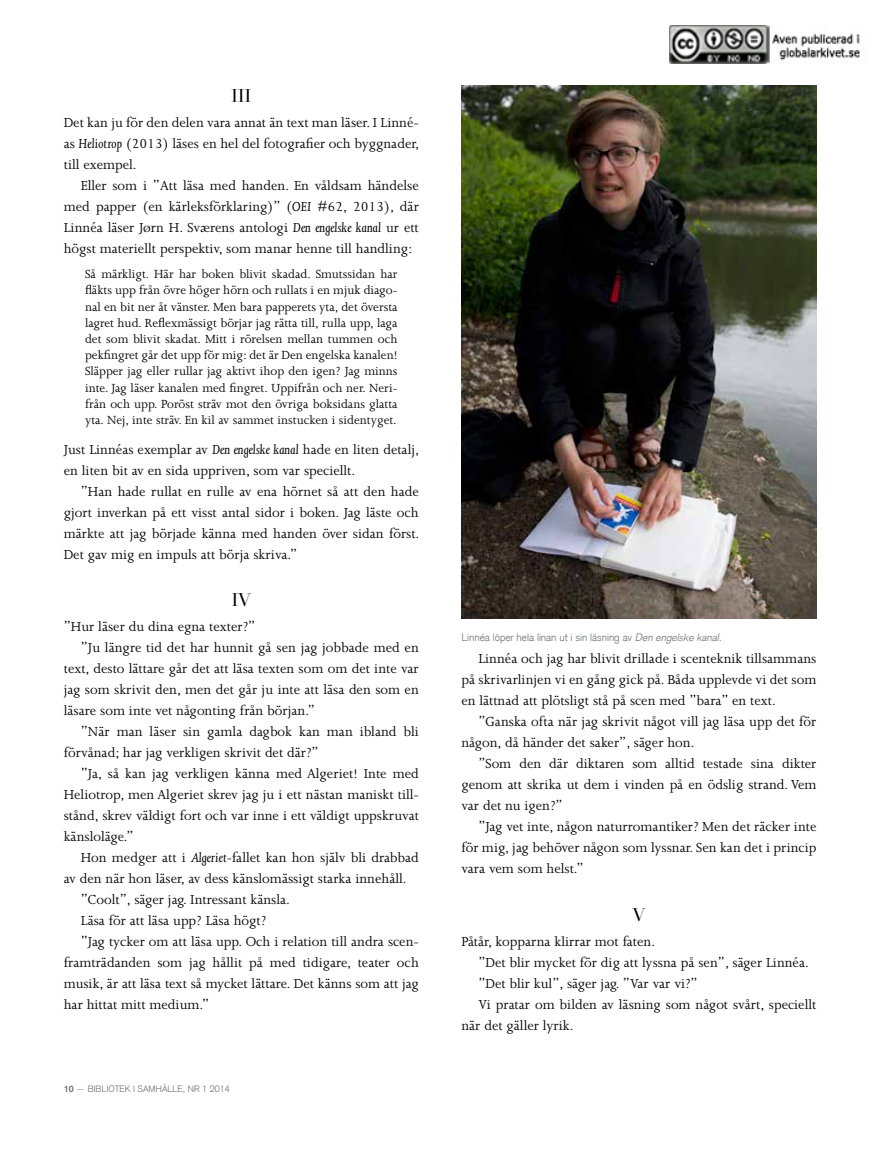
<style>
.page{position:relative;width:893px;height:1149px;background:#fff}
.page>*{position:absolute;margin:0;border:0;box-sizing:border-box;transform-origin:0 0}
.t1{font:18px "Didot";color:#000}
.t2{font:15px/21px "Joanna MT Std";color:#000;text-align:justify}
.t3{font:13.5px/16.2px "Joanna MT Std";color:#000;text-align:justify}
.t4{font:300 10.5px "Akzidenz Grotesk";color:#707172}
.t5{font:300 9px "Akzidenz Grotesk";color:#707172}
.s1{font-style:italic}
.s2{font-weight:700}
</style>
<div class="page">
<img style="left:461px;top:85px;width:355px;height:533px">
<img style="left:670px;top:25px;width:190px;height:39px">
<p class="t1" style="left:231px;top:85px;width:22px">III</p>
<p class="t2" style="left:64px;top:112px;width:357px">Det kan ju för den delen vara annat än text man läser. I Linné&shy;as <span class="s1">Heliotrop</span> (2013) läses en hel del fotografier och byggnader, till exempel.</p>
<p class="t2" style="left:64px;top:175px;width:357px;text-indent:17px">Eller som i ”Att läsa med handen. En våldsam händelse med papper (en kärleksförklaring)” (<span class="s1">OEI</span> #62, 2013), där Linnéa läser Jørn H. Sværens antologi <span class="s1">Den engelske kanal</span> ur ett högst materiellt perspektiv, som manar henne till handling:</p>
<p class="t3" style="left:85px;top:266px;width:314px">Så märkligt. Här har boken blivit skadad. Smutssidan har fläkts upp från övre höger hörn och rullats i en mjuk diago&shy;nal en bit ner åt vänster. Men bara papperets yta, det översta lagret hud. Reflexmässigt börjar jag rätta till, rulla upp, laga det som blivit skadat. Mitt i rörelsen mellan tummen och pekfingret går det upp för mig: det är Den engelska kanalen!<br>Släpper jag eller rullar jag aktivt ihop den igen? Jag minns inte. Jag läser kanalen med fingret. Uppifrån och ner. Neri&shy;från och upp. Poröst sträv mot den övriga boksidans glatta yta. Nej, inte sträv. En kil av sammet instucken i sidentyget.</p>
<p class="t2" style="left:64px;top:438px;width:357px">Just Linnéas exemplar av <span class="s1">Den engelske kanal</span> hade en liten detalj, en liten bit av en sida uppriven, som var speciellt.</p>
<p class="t2" style="left:64px;top:480px;width:357px;text-indent:17px">”Han hade rullat en rulle av ena hörnet så att den hade gjort inverkan på ett visst antal sidor i boken. Jag läste och märkte att jag började känna med handen över sidan först.<br>Det gav mig en impuls att börja skriva.”</p>
<p class="t1" style="left:232px;top:588px;width:21px">IV</p>
<p class="t2" style="left:64px;top:616px;width:193px">”Hur läser du dina egna texter?”</p>
<p class="t2" style="left:81px;top:637px;width:340px">”Ju längre tid det har hunnit gå sen jag jobbade med en</p>
<p class="t2" style="left:64px;top:658px;width:356px">text, desto lättare går det att läsa texten som om det inte var</p>
<p class="t2" style="left:64px;top:679px;width:357px">jag som skrivit den, men det går ju inte att läsa den som en</p>
<p class="t2" style="left:64px;top:700px;width:253px">läsare som inte vet någonting från början.”</p>
<p class="t2" style="left:81px;top:721px;width:340px">”När man läser sin gamla dagbok kan man ibland bli</p>
<p class="t2" style="left:64px;top:742px;width:256px">förvånad; har jag verkligen skrivit det där?”</p>
<p class="t2" style="left:81px;top:763px;width:339px">”Ja, så kan jag verkligen känna med Algeriet! Inte med</p>
<p class="t2" style="left:64px;top:784px;width:357px">Heliotrop, men Algeriet skrev jag ju i ett nästan maniskt till-</p>
<p class="t2" style="left:64px;top:805px;width:357px">stånd, skrev väldigt fort och var inne i ett väldigt uppskruvat</p>
<p class="t2" style="left:64px;top:826px;width:71px">känsloläge.”</p>
<p class="t2" style="left:81px;top:847px;width:340px">Hon medger att i <span class="s1">Algeriet</span>-fallet kan hon själv bli drabbad</p>
<p class="t2" style="left:64px;top:868px;width:344px">av den när hon läser, av dess känslomässigt starka innehåll.</p>
<p class="t2" style="left:81px;top:889px;width:211px">”Coolt”, säger jag. Intressant känsla.</p>
<p class="t2" style="left:81px;top:910px;width:187px">Läsa för att läsa upp? Läsa högt?</p>
<p class="t2" style="left:81px;top:931px;width:340px">”Jag tycker om att läsa upp. Och i relation till andra scen-</p>
<p class="t2" style="left:64px;top:952px;width:357px">framträdanden som jag hållit på med tidigare, teater och</p>
<p class="t2" style="left:64px;top:973px;width:356px">musik, är att läsa text så mycket lättare. Det känns som att jag</p>
<p class="t2" style="left:64px;top:994px;width:147px">har hittat mitt medium.”</p>
<p class="t5" style="left:64px;top:1082px;width:168px"><span class="s2">10</span> — BIBLIOTEK I SAMHÄLLE, NR 1 2014</p>
<p class="t4" style="left:461px;top:630px;width:262px">Linnéa löper hela linan ut i sin läsning av <span class="s1">Den engelske kanal.</span></p>
<p class="t2" style="left:461px;top:648px;width:357px;text-indent:17px">Linnéa och jag har blivit drillade i scenteknik tillsammans på skrivarlinjen vi en gång gick på. Båda upplevde vi det som en lättnad att plötsligt stå på scen med ”bara” en text.</p>
<p class="t2" style="left:461px;top:711px;width:357px;text-indent:17px">”Ganska ofta när jag skrivit något vill jag läsa upp det för någon, då händer det saker”, säger hon.</p>
<p class="t2" style="left:461px;top:753px;width:357px;text-indent:17px">”Som den där diktaren som alltid testade sina dikter genom att skrika ut dem i vinden på en ödslig strand. Vem var det nu igen?”</p>
<p class="t2" style="left:461px;top:816px;width:357px;text-indent:17px">”Jag vet inte, någon naturromantiker? Men det räcker inte för mig, jag behöver någon som lyssnar. Sen kan det i princip vara vem som helst.”</p>
<p class="t1" style="left:632px;top:903px;width:14px">V</p>
<p class="t2" style="left:461px;top:930px;width:195px">Påtår, kopparna klirrar mot faten.</p>
<p class="t2" style="left:478px;top:951px;width:332px">”Det blir mycket för dig att lyssna på sen”, säger Linnéa.</p>
<p class="t2" style="left:478px;top:972px;width:221px">”Det blir kul”, säger jag. ”Var var vi?”</p>
<p class="t2" style="left:478px;top:993px;width:340px">Vi pratar om bilden av läsning som något svårt, speciellt</p>
<p class="t2" style="left:461px;top:1014px;width:114px">när det gäller lyrik.</p>
</div>
